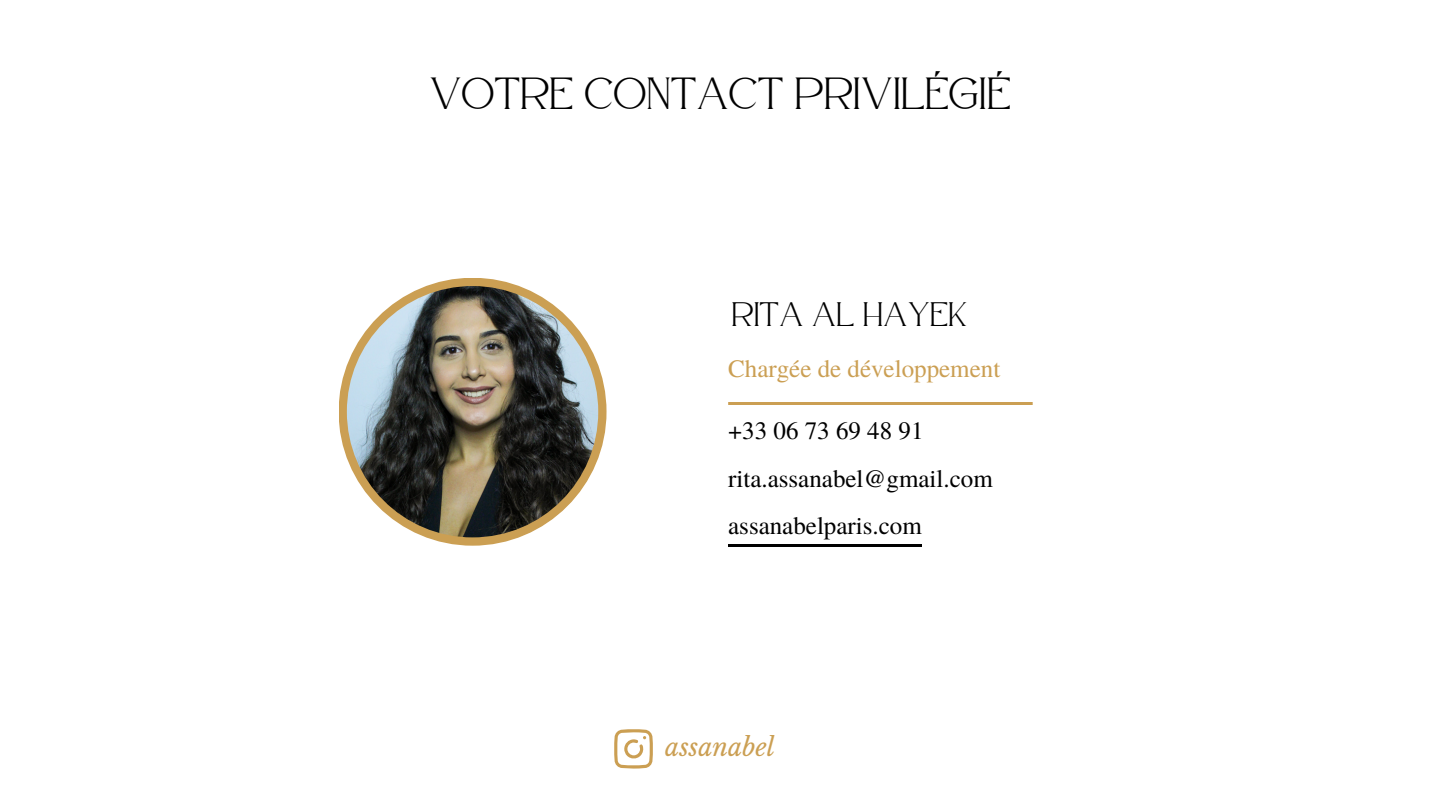
<style>
.page{position:relative;width:1440px;height:810px;background:#fff}
.page>*{position:absolute;margin:0;border:0;box-sizing:border-box;transform-origin:0 0}
.t1{font:45px "Atteron";color:#000}
.t2{font:34px "Atteron";color:#000}
.t3{font:25px "Te X Gyre Termes";color:#000}
.t4{font:25px "Te X Gyre Termes";color:#cb9f53}
.t5{font:italic 24.9px "Libre Baskerville";color:#cb9f53}
</style>
<div class="page">
<svg style="left:614px;top:729px;width:39px;height:40px"></svg>
<hr style="left:728px;top:402px;width:305px;height:3px;background:#cb9f53">
<hr style="left:728px;top:544px;width:194px;height:2px;background:#000">
<img style="left:339px;top:278px;width:268px;height:268px">
<p class="t1" style="left:429px;top:67px;width:583px">VOTRE CONTACT PRIVILÉGIÉ</p>
<p class="t2" style="left:732px;top:294px;width:237px">RITA AL HAYEK</p>
<p class="t4" style="left:728px;top:351px;width:274px">Chargée de développement</p>
<p class="t3" style="left:728px;top:413px;width:197px">+33 06 73 69 48 91</p>
<p class="t3" style="left:728px;top:460px;width:266px">rita.assanabel@gmail.com</p>
<p class="t3" style="left:728px;top:507px;width:195px">assanabelparis.com</p>
<p class="t5" style="left:665px;top:732px;width:111px">assanabel</p>
</div>
